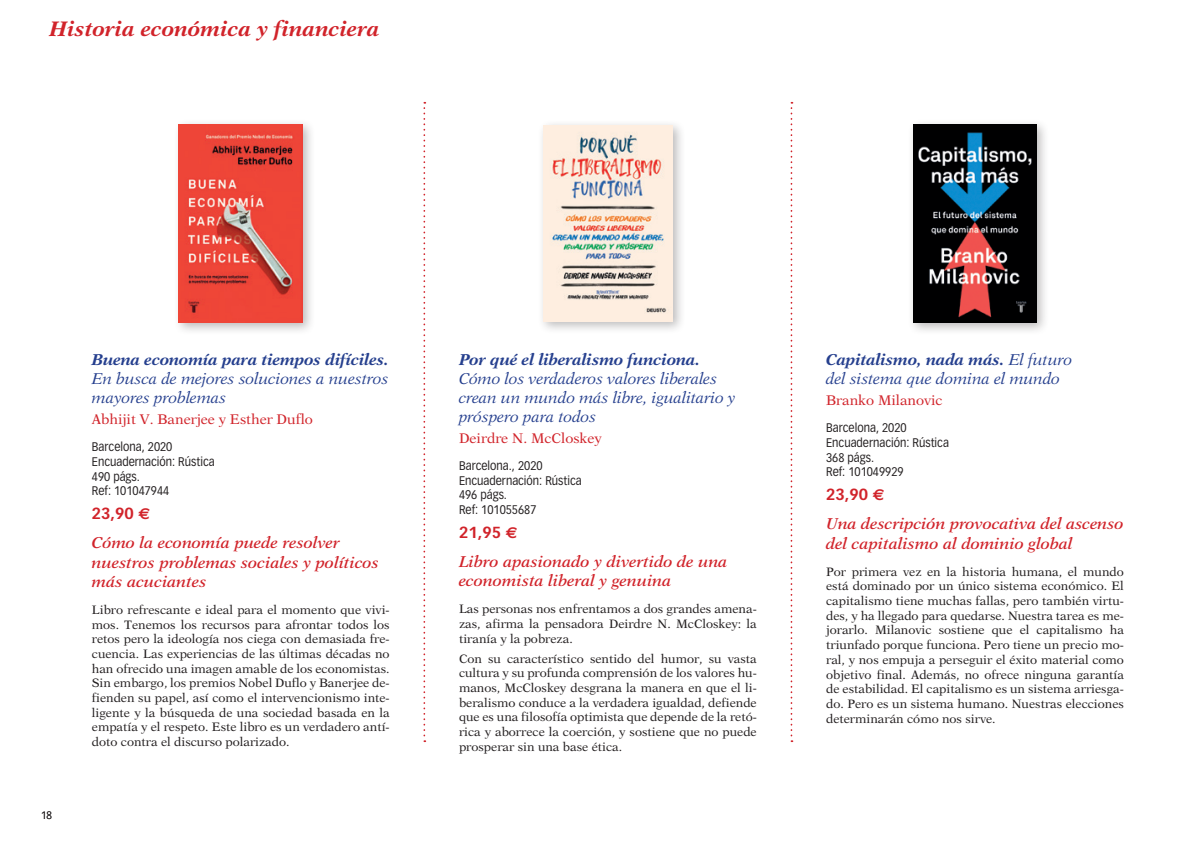
<style>
.page{position:relative;width:1191px;height:844px;background:#fff}
.page>*{position:absolute;margin:0;border:0;box-sizing:border-box;transform-origin:0 0}
.t1{font:italic 700 21px "New Aster";color:#d1232a}
.t2{font:italic 600 15.75px/19.2px "New Aster";color:#d1232a}
.t3{font:italic 15.75px/18.9px "New Aster";letter-spacing:-.01em;color:#253f8e}
.t4{font:italic 700 15.75px "New Aster";letter-spacing:-.01em;color:#253f8e}
.t5{font:700 15.75px "Vectora LH";color:#d1232a}
.t6{font:14px "New Aster";color:#d1232a}
.t7{font:12.25px/14.7px "New Aster";color:#231f20;text-align:justify}
.t8{font:12.25px/14.7px "Vectora LH";color:#231f20;scale:.9 1}
.t9{font:300 10.5px "Vectora LH";color:#231f20}
.s1{font-family:"Euro Sans"}
.s2{font-weight:700}
</style>
<div class="page">
<svg style="left:423px;top:102px;width:2px;height:639px"></svg>
<svg style="left:790px;top:102px;width:2px;height:639px"></svg>
<div style="left:173px;top:118px;width:142px;height:218px;background:#231f20;opacity:.3"></div>
<img style="left:179px;top:124px;width:124px;height:198px">
<div style="left:537px;top:120px;width:148px;height:214px;background:#231f20;opacity:.3"></div>
<img style="left:543px;top:125px;width:129px;height:196px">
<div style="left:907px;top:118px;width:143px;height:218px;background:#231f20;opacity:.3"></div>
<img style="left:913px;top:124px;width:124px;height:198px">
<h1 class="t1" style="left:50px;top:16px;width:331px">Historia económica y financiera</h1>
<p class="t9" style="left:41px;top:809px;width:12px">18</p>
<p class="t4" style="left:92px;top:350px;width:298px">Buena economía para tiempos difíciles.</p>
<p class="t3" style="left:92px;top:369px;width:298px">En busca de mejores soluciones a nuestros mayores problemas</p>
<p class="t6" style="left:92px;top:411px;width:222px">Abhijit V. Banerjee y Esther Duflo</p>
<p class="t8" style="left:92px;top:439px;width:138px">Barcelona, 2020<br>Encuadernación: Rústica<br>490 págs.<br>Ref: 101047944</p>
<p class="t5" style="left:92px;top:504px;width:60px">23,90 <span class="s1">€</span></p>
<p class="t2" style="left:92px;top:533px;width:289px">Cómo la economía puede resolver nuestros problemas sociales y políticos más acuciantes</p>
<p class="t7" style="left:92px;top:602px;width:299px">Libro refrescante e ideal para el momento que vivi&shy;mos. Tenemos los recursos para afrontar todos los retos pero la ideología nos ciega con demasiada fre&shy;cuencia. Las experiencias de las últimas décadas no han ofrecido una imagen amable de los economistas.<br>Sin embargo, los premios Nobel Duflo y Banerjee de&shy;fienden su papel, así como el intervencionismo inte&shy;ligente y la búsqueda de una sociedad basada en la empatía y el respeto. Este libro es un verdadero antí&shy;doto contra el discurso polarizado.</p>
<p class="t4" style="left:459px;top:350px;width:243px">Por qué el liberalismo funciona.</p>
<p class="t3" style="left:459px;top:369px;width:278px">Cómo los verdaderos valores liberales crean un mundo más libre, igualitario y próspero para todos</p>
<p class="t6" style="left:459px;top:430px;width:144px">Deirdre N. McCloskey</p>
<p class="t8" style="left:459px;top:458px;width:138px">Barcelona., 2020<br>Encuadernación: Rústica<br>496 págs.<br>Ref: 101055687</p>
<p class="t5" style="left:459px;top:522px;width:60px">21,95 <span class="s1">€</span></p>
<p class="t2" style="left:459px;top:551px;width:270px">Libro apasionado y divertido de una economista liberal y genuina</p>
<p class="t7" style="left:459px;top:601px;width:299px">Las personas nos enfrentamos a dos grandes amena&shy;zas, afirma la pensadora Deirdre N. McCloskey: la tiranía y la pobreza.</p>
<p class="t7" style="left:459px;top:650px;width:299px">Con su característico sentido del humor, su vasta cultura y su profunda comprensión de los valores hu&shy;manos, McCloskey desgrana la manera en que el li&shy;beralismo conduce a la verdadera igualdad, defiende que es una filosofía optimista que depende de la retó&shy;rica y aborrece la coerción, y sostiene que no puede prosperar sin una base ética.</p>
<p class="t3" style="left:826px;top:350px;width:248px"><span class="s2">Capitalismo, nada más.</span> El futuro del sistema que domina el mundo</p>
<p class="t6" style="left:826px;top:392px;width:118px">Branko Milanovic</p>
<p class="t8" style="left:826px;top:420px;width:138px">Barcelona, 2020<br>Encuadernación: Rústica<br>368 págs.<br>Ref: 101049929</p>
<p class="t5" style="left:826px;top:485px;width:60px">23,90 <span class="s1">€</span></p>
<p class="t2" style="left:826px;top:514px;width:299px">Una descripción provocativa del ascenso del capitalismo al dominio global</p>
<p class="t7" style="left:826px;top:563px;width:299px">Por primera vez en la historia humana, el mundo está dominado por un único sistema económico. El capitalismo tiene muchas fallas, pero también virtu&shy;des, y ha llegado para quedarse. Nuestra tarea es me&shy;jorarlo. Milanovic sostiene que el capitalismo ha triunfado porque funciona. Pero tiene un precio mo&shy;ral, y nos empuja a perseguir el éxito material como objetivo final. Además, no ofrece ninguna garantía de estabilidad. El capitalismo es un sistema arriesga&shy;do. Pero es un sistema humano. Nuestras elecciones determinarán cómo nos sirve.</p>
</div>
